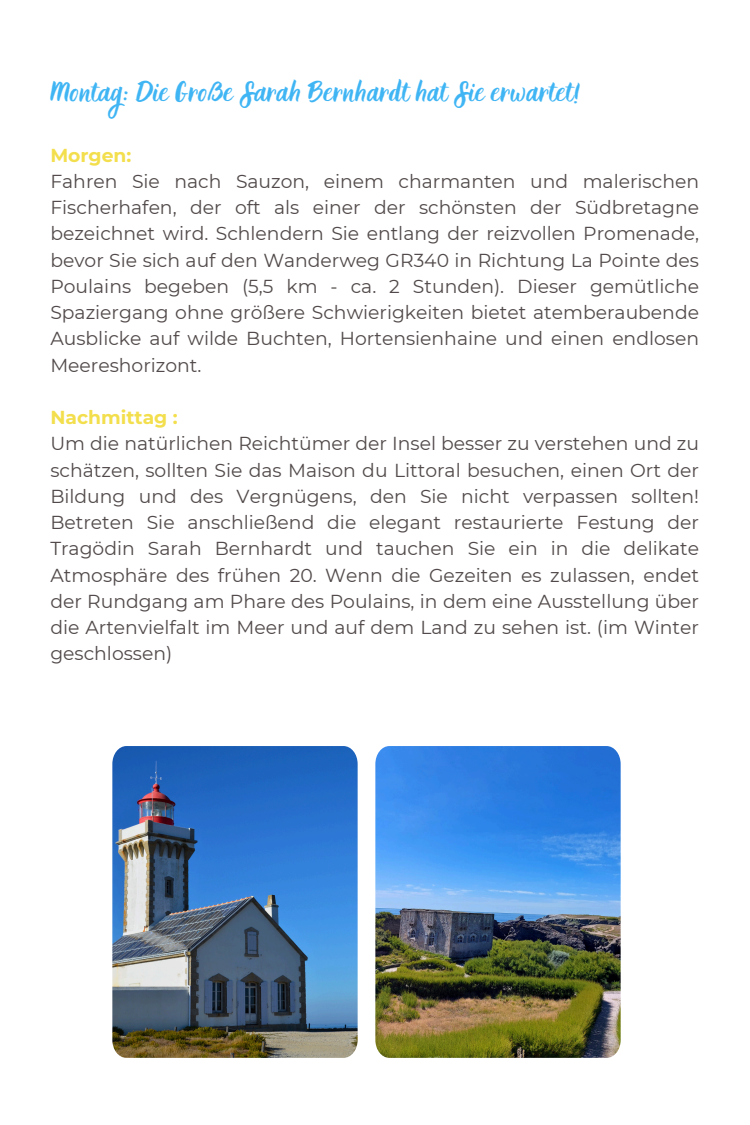
<style>
.page{position:relative;width:750px;height:1125px;background:#fff}
.page>*{position:absolute;margin:0;border:0;box-sizing:border-box;transform-origin:0 0}
.t1{font:22.5px "Holla";color:#40b5f4}
.t2{font:18.75px/26.2px "Montserrat";color:#524a4a;text-align:justify}
.t3{font:700 18.75px "Montserrat";color:#f3df4d}
</style>
<div class="page">
<img style="left:112px;top:746px;width:245px;height:312px">
<img style="left:375px;top:746px;width:245px;height:312px">
<p class="t1" style="left:50px;top:79px;width:533px">Montag: Die Große Sarah Bernhardt hat Sie erwartet!</p>
<p class="t3" style="left:50px;top:144px;width:83px">Morgen:</p>
<p class="t2" style="left:50px;top:168px;width:650px">Fahren Sie nach Sauzon, einem charmanten und malerischen Fischerhafen, der oft als einer der schönsten der Südbretagne bezeichnet wird. Schlendern Sie entlang der reizvollen Promenade, bevor Sie sich auf den Wanderweg GR340 in Richtung La Pointe des Poulains begeben (5,5 km - ca. 2 Stunden). Dieser gemütliche Spaziergang ohne größere Schwierigkeiten bietet atemberaubende Ausblicke auf wilde Buchten, Hortensienhaine und einen endlosen Meereshorizont.</p>
<p class="t3" style="left:50px;top:406px;width:129px">Nachmittag :</p>
<p class="t2" style="left:50px;top:431px;width:650px">Um die natürlichen Reichtümer der Insel besser zu verstehen und zu schätzen, sollten Sie das Maison du Littoral besuchen, einen Ort der Bildung und des Vergnügens, den Sie nicht verpassen sollten!<br>Betreten Sie anschließend die elegant restaurierte Festung der Tragödin Sarah Bernhardt und tauchen Sie ein in die delikate Atmosphäre des frühen 20. Wenn die Gezeiten es zulassen, endet der Rundgang am Phare des Poulains, in dem eine Ausstellung über die Artenvielfalt im Meer und auf dem Land zu sehen ist. (im Winter geschlossen)</p>
</div>
